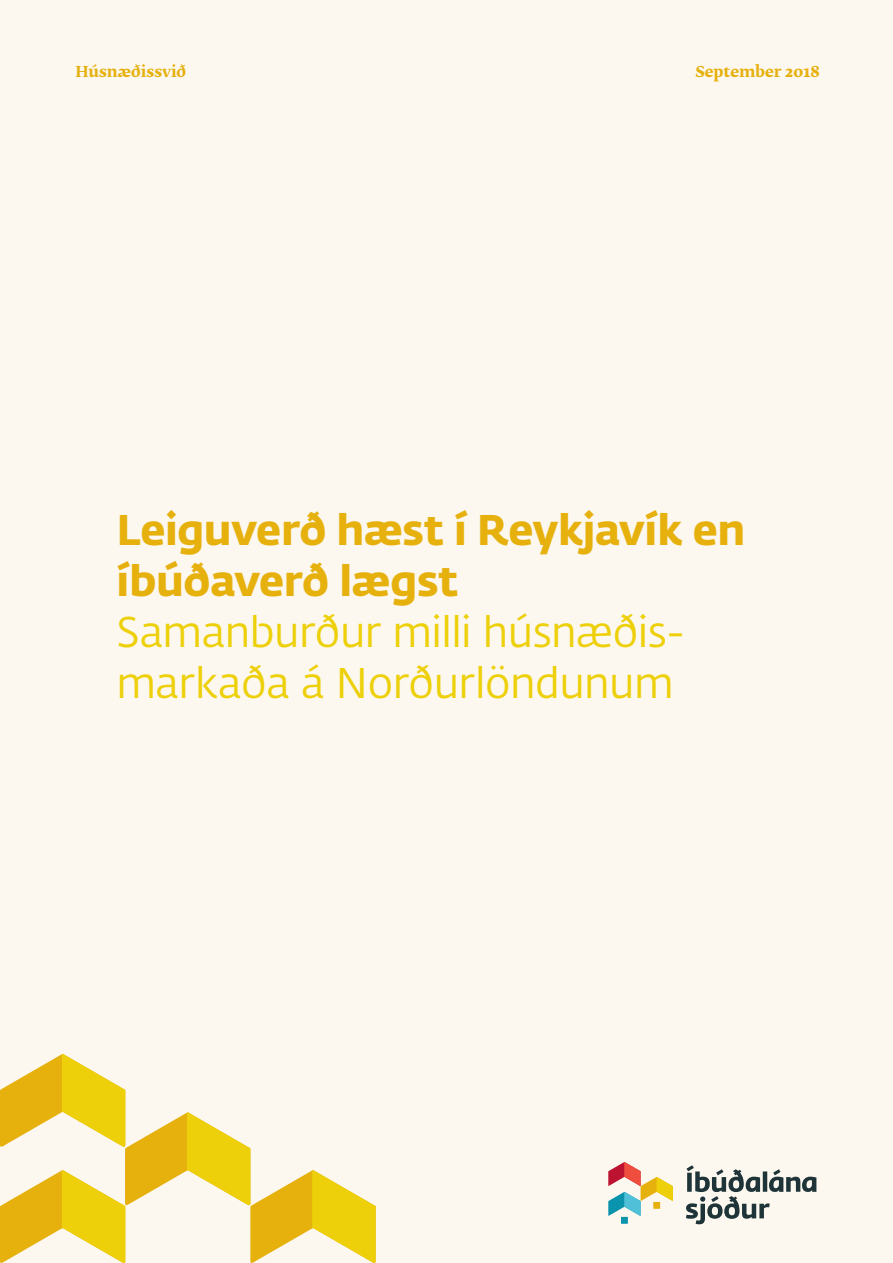
<style>
.page{position:relative;width:893px;height:1263px;background:#fcf8ef}
.page>*{position:absolute;margin:0;border:0;box-sizing:border-box;transform-origin:0 0}
.t1{font:42.45px/51px "Fedra Sans Std";letter-spacing:-.015em;color:#edd009}
.t2{font:700 42.45px/51px "Fedra Sans Std";letter-spacing:-.01em;color:#e6b00d}
.t3{font:700 15px "Fedra Serif B Std";color:#e6b00d}
</style>
<div class="page">
<svg style="left:0;top:1054px;width:376px;height:209px"></svg>
<div style="left:621px;top:1217px;width:7px;height:7px;background:#0993ad"></div>
<svg style="left:608px;top:1162px;width:65px;height:54px"></svg>
<svg style="left:686px;top:1165px;width:130px;height:59px"></svg>
<p class="t3" style="left:75px;top:61px;width:112px">Húsnæðissvið</p>
<p class="t3" style="left:695px;top:61px;width:126px">September 2018</p>
<p class="t2" style="left:116px;top:505px;width:630px">Leiguverð hæst í Reykjavík en íbúðaverð lægst</p>
<p class="t1" style="left:116px;top:608px;width:571px">Samanburður milli húsnæðis&shy;markaða á Norðurlöndunum</p>
</div>
